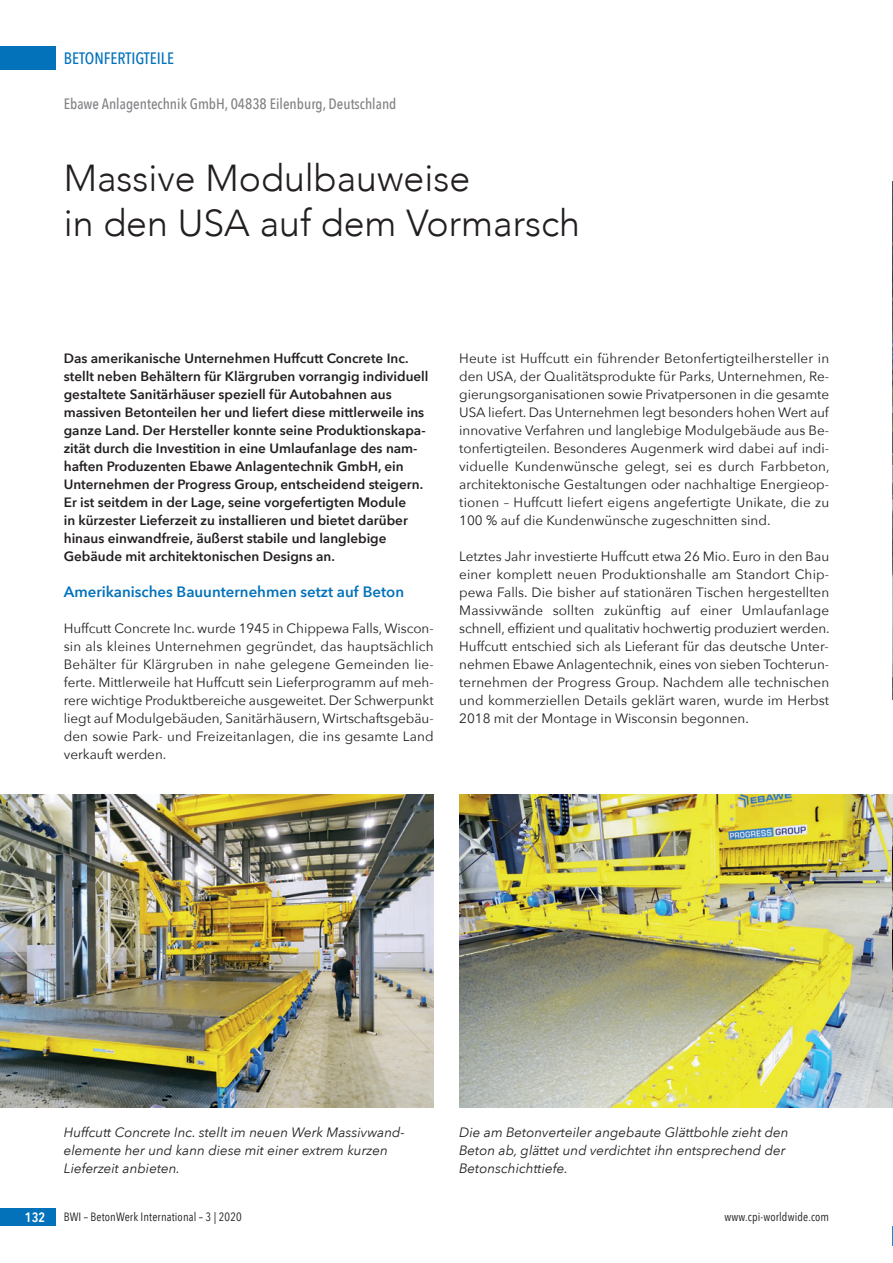
<style>
.page{position:relative;width:893px;height:1263px;background:#fff}
.page>*{position:absolute;margin:0;border:0;box-sizing:border-box;transform-origin:0 0}
.t1{font:300 37.5px/45px "Avenir";color:#231f20}
.t2{font:500 16.5px "Avenir Next Condensed";color:#0372bb}
.t3{font:500 15px "Avenir Next Condensed";color:#808285}
.t4{font:600 15px "Avenir Next";color:#0372bb}
.t5{font:13.5px/18px "Avenir Next";color:#231f20;text-align:justify}
.t6{font:600 13.5px/18px "Avenir Next";color:#231f20}
.t7{font:italic 13.5px/18px "Avenir Next";color:#231f20}
.t8{font:600 13.5px "Avenir Next Condensed";color:#fff}
.t9{font:12px "Avenir Next Condensed";letter-spacing:.01em;color:#231f20}
</style>
<div class="page">
<div style="left:0;top:47px;width:55px;height:23px;background:#0372bb"></div>
<div style="left:0;top:1208px;width:55px;height:18px;background:#0372bb"></div>
<img style="left:0;top:795px;width:434px;height:312px">
<img style="left:459px;top:795px;width:433px;height:312px">
<svg style="left:892px;top:1226px;width:1px;height:19px"></svg>
<img style="left:892px;top:182px;width:1px;height:518px">
<img style="left:892px;top:828px;width:1px;height:163px">
<p class="t2" style="left:64px;top:47px;width:112px">BETONFERTIGTEILE</p>
<p class="t3" style="left:64px;top:94px;width:334px">Ebawe Anlagentechnik GmbH, 04838 Eilenburg, Deutschland</p>
<h1 class="t1" style="left:64px;top:156px;width:518px">Massive Modulbauweise<br>in den USA auf dem Vormarsch</h1>
<p class="t6" style="left:64px;top:349px;width:366px">Das amerikanische Unternehmen Huffcutt Concrete Inc. stellt neben Behältern für Klärgruben vorrangig individuell gestaltete Sanitärhäuser speziell für Autobahnen aus massiven Betonteilen her und liefert diese mittlerweile ins ganze Land. Der Hersteller konnte seine Produktionskapa&shy;zität durch die Investition in eine Umlaufanlage des nam&shy;haften Produzenten Ebawe Anlagentechnik GmbH, ein Unternehmen der Progress Group, entscheidend steigern.<br>Er ist seitdem in der Lage, seine vorgefertigten Module<br>in kürzester Lieferzeit zu installieren und bietet darüber hinaus einwandfreie, äußerst stabile und langlebige Gebäude mit architektonischen Designs an.</p>
<p class="t4" style="left:64px;top:582px;width:342px">Amerikanisches Bauunternehmen setzt auf Beton</p>
<p class="t5" style="left:64px;top:619px;width:371px">Huffcutt Concrete Inc. wurde 1945 in Chippewa Falls, Wiscon&shy;sin als kleines Unternehmen gegründet, das hauptsächlich Behälter für Klärgruben in nahe gelegene Gemeinden lie&shy;ferte. Mittlerweile hat Huffcutt sein Lieferprogramm auf meh&shy;rere wichtige Produktbereiche ausgeweitet. Der Schwerpunkt liegt auf Modulgebäuden, Sanitärhäusern, Wirtschaftsgebäu&shy;den sowie Park- und Freizeitanlagen, die ins gesamte Land verkauft werden.</p>
<p class="t5" style="left:459px;top:349px;width:372px">Heute ist Huffcutt ein führender Betonfertigteilhersteller in den USA, der Qualitätsprodukte für Parks, Unternehmen, Re&shy;gierungsorganisationen sowie Privatpersonen in die gesamte USA liefert. Das Unternehmen legt besonders hohen Wert auf innovative Verfahren und langlebige Modulgebäude aus Be&shy;tonfertigteilen. Besonderes Augenmerk wird dabei auf indi&shy;viduelle Kundenwünsche gelegt, sei es durch Farbbeton, architektonische Gestaltungen oder nachhaltige Energieop&shy;tionen – Huffcutt liefert eigens angefertigte Unikate, die zu 100 % auf die Kundenwünsche zugeschnitten sind.</p>
<p class="t5" style="left:459px;top:547px;width:372px">Letztes Jahr investierte Huffcutt etwa 26 Mio. Euro in den Bau einer komplett neuen Produktionshalle am Standort Chip&shy;pewa Falls. Die bisher auf stationären Tischen hergestellten Massivwände sollten zukünftig auf einer Umlaufanlage schnell, effizient und qualitativ hochwertig produziert werden.<br>Huffcutt entschied sich als Lieferant für das deutsche Unter&shy;nehmen Ebawe Anlagentechnik, eines von sieben Tochterun&shy;ternehmen der Progress Group. Nachdem alle technischen und kommerziellen Details geklärt waren, wurde im Herbst 2018 mit der Montage in Wisconsin begonnen.</p>
<p class="t7" style="left:64px;top:1123px;width:343px">Huffcutt Concrete Inc. stellt im neuen Werk Massivwand - elemente her und kann diese mit einer extrem kurzen<br>Lieferzeit anbieten.</p>
<p class="t7" style="left:459px;top:1123px;width:331px">Die am Betonverteiler angebaute Glättbohle zieht den<br>Beton ab, glättet und verdichtet ihn entsprechend der<br>Betonschichttiefe.</p>
<p class="t8" style="left:25px;top:1208px;width:22px">132</p>
<p class="t9" style="left:64px;top:1209px;width:179px">BWI – BetonWerk International – 3 | 2020</p>
<p class="t9" style="left:725px;top:1209px;width:106px">www.cpi-worldwide.com</p>
</div>
